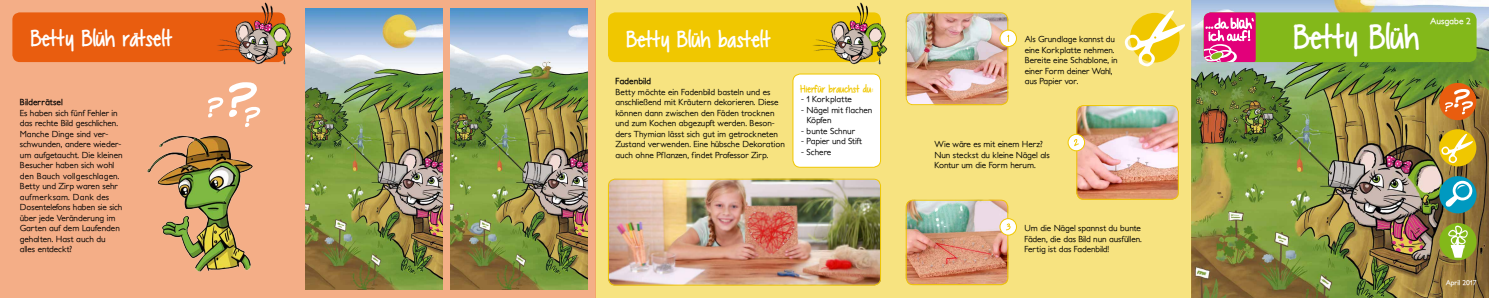
<style>
.page{position:relative;width:1489px;height:298px;background:#fff}
.page>*{position:absolute;margin:0;border:0;box-sizing:border-box;transform-origin:0 0}
.t1{font:45.5px "Chocolate Covered Raindrops";color:#fff}
.t2{font:30.62px "Chocolate Covered Raindrops";color:#fff}
.t3{font:14px "Chocolate Covered Raindrops";color:#f0c700}
.t4{font:500 8.75px/10.5px "Petita";color:#000}
.t5{font:700 8.75px "Petita";color:#000}
.t6{font:700 8.75px "Petita";color:#fff}
.t7{font:700 7px "Petita";color:#fff}
</style>
<div class="page">
<img style="left:1191px;top:0;width:297px;height:298px">
<div style="left:1203px;top:12px;width:273px;height:50px;background:#83b81a;border-radius:7px"></div>
<div style="left:1203px;top:12px;width:52px;height:50px;background:#e2007a;border-radius:3px"></div>
<svg style="left:1203px;top:12px;width:50px;height:50px"></svg>
<svg style="left:1438px;top:129px;width:38px;height:37px"></svg>
<svg style="left:1440px;top:134px;width:32px;height:29px"></svg>
<div style="left:1439px;top:176px;width:37px;height:37px;background:#0099c0;border-radius:50%"></div>
<svg style="left:1444px;top:181px;width:28px;height:26px"></svg>
<div style="left:1439px;top:223px;width:37px;height:37px;background:#83b81a;border-radius:50%"></div>
<svg style="left:1447px;top:225px;width:21px;height:32px"></svg>
<svg style="left:1438px;top:83px;width:38px;height:37px"></svg>
<svg style="left:1444px;top:89px;width:29px;height:25px"></svg>
<div style="left:595px;top:0;width:596px;height:298px;background:#f7e380"></div>
<div style="left:0;top:0;width:595px;height:298px;background:#f4ae87"></div>
<div style="left:608px;top:12px;width:273px;height:50px;background:#f0c700;border-radius:7px"></div>
<div style="left:12px;top:12px;width:273px;height:50px;background:#e95d0f;border-radius:7px"></div>
<img style="left:811px;top:2px;width:78px;height:66px">
<img style="left:216px;top:2px;width:76px;height:63px">
<svg style="left:1123px;top:10px;width:61px;height:57px"></svg>
<img style="left:608px;top:179px;width:273px;height:106px">
<div style="left:608px;top:178px;width:273px;height:107px;border:1px solid #f0c700;border-radius:7px"></div>
<img style="left:905px;top:12px;width:103px;height:93px">
<div style="left:905px;top:12px;width:103px;height:93px;border:1px solid #f0c700;border-radius:7px"></div>
<img style="left:905px;top:200px;width:103px;height:85px">
<div style="left:905px;top:199px;width:103px;height:86px;border:1px solid #f0c700;border-radius:7px"></div>
<img style="left:1076px;top:105px;width:102px;height:95px">
<div style="left:1076px;top:105px;width:102px;height:94px;border:1px solid #f0c700;border-radius:7px"></div>
<div style="left:793px;top:74px;width:87px;height:93px;background:#fff;border-radius:7px"></div>
<div style="left:792px;top:73px;width:89px;height:95px;border:1px solid #f0c700;border-radius:7px"></div>
<svg style="left:999px;top:30px;width:17px;height:17px"></svg>
<div style="left:999px;top:30px;width:17px;height:17px;border:1px solid #f0c700;border-radius:50%"></div>
<svg style="left:1007px;top:35px;width:2px;height:7px"></svg>
<div style="left:1068px;top:134px;width:16px;height:17px;background:#fff;border-radius:50%"></div>
<div style="left:1067px;top:134px;width:17px;height:17px;border:1px solid #f0c700;border-radius:50%"></div>
<svg style="left:1073px;top:139px;width:5px;height:7px"></svg>
<svg style="left:999px;top:218px;width:17px;height:17px"></svg>
<div style="left:999px;top:218px;width:17px;height:17px;border:1px solid #f0c700;border-radius:50%"></div>
<svg style="left:1005px;top:223px;width:5px;height:7px"></svg>
<img style="left:147px;top:135px;width:106px;height:137px">
<svg style="left:208px;top:82px;width:52px;height:45px"></svg>
<img style="left:306px;top:8px;width:136px;height:281px">
<img style="left:451px;top:8px;width:136px;height:281px">
<h2 class="t2" style="left:25px;top:24px;width:144px">Betty Blüh rätselt</h2>
<h2 class="t2" style="left:620px;top:25px;width:147px">Betty Blüh bastelt</h2>
<p class="t5" style="left:20px;top:97px;width:44px">Bilderrätsel</p>
<p class="t4" style="left:20px;top:107px;width:104px">Es haben sich fünf Fehler in das rechte Bild geschlichen.<br>Manche Dinge sind ver&shy;schwunden, andere wieder&shy;um aufgetaucht. Die kleinen<br>Besucher haben sich wohl den Bauch vollgeschlagen.<br>Betty und Zirp waren sehr aufmerksam. Dank des<br>Dosentelefons haben sie sich über jede Veränderung im<br>Garten auf dem Laufenden gehalten. Hast auch du alles entdeckt?</p>
<p class="t5" style="left:615px;top:76px;width:37px">Fadenbild</p>
<p class="t4" style="left:615px;top:86px;width:171px">Betty möchte ein Fadenbild basteln und es anschließend mit Kräutern dekorieren. Diese können dann zwischen den Fäden trocknen und zum Kochen abgezupft werden. Beson&shy;ders Thymian lässt sich gut im getrockneten Zustand verwenden. Eine hübsche Dekoration auch ohne Pflanzen, findet Professor Zirp.</p>
<h3 class="t3" style="left:797px;top:82px;width:75px">Hierfür brauchst du:</h3>
<p class="t4" style="left:801px;top:94px;width:52px">- 1 Korkplatte</p>
<p class="t4" style="left:806px;top:105px;width:67px;text-indent:-5px">- Nägel mit flachen<br>Köpfen</p>
<p class="t4" style="left:801px;top:126px;width:55px">- bunte Schnur</p>
<p class="t4" style="left:801px;top:136px;width:62px">- Papier und Stift</p>
<p class="t4" style="left:801px;top:147px;width:32px">- Schere</p>
<p class="t4" style="left:1024px;top:34px;width:94px">Als Grundlage kannst du eine Korkplatte nehmen.<br>Bereite eine Schablone, in einer Form deiner Wahl, aus Papier vor.</p>
<p class="t4" style="left:934px;top:139px;width:117px">Wie wäre es mit einem Herz?<br>Nun steckst du kleine Nägel als<br>Kontur um die Form herum.</p>
<p class="t4" style="left:1024px;top:223px;width:119px;text-align:justify">Um die Nägel spannst du bunte Fäden, die das Bild nun ausfüllen.<br>Fertig ist das Fadenbild!</p>
<h1 class="t1" style="left:1284px;top:16px;width:128px">Betty Blüh</h1>
<p class="t6" style="left:1429px;top:16px;width:43px">Ausgabe 2</p>
<p class="t7" style="left:1445px;top:278px;width:32px">April 2017</p>
</div>
